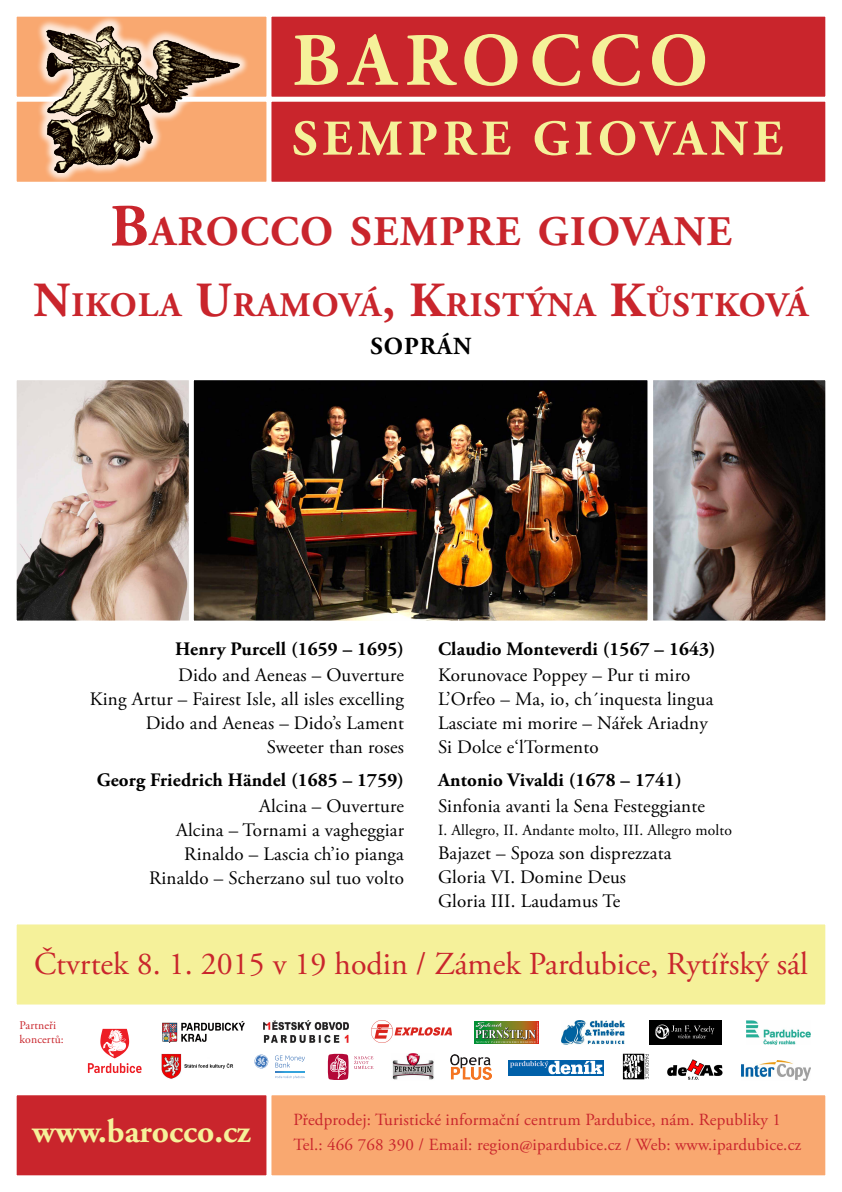
<style>
.page{position:relative;width:842px;height:1192px;background:#fff}
.page>*{position:absolute;margin:0;border:0;box-sizing:border-box;transform-origin:0 0}
.t1{font:700 75px "Adobe Garamond Pro";letter-spacing:.115em;color:#f5f19a}
.t2{font:700 50px "Adobe Garamond Pro";letter-spacing:.1em;color:#f5f19a}
.t3{font:700 42px "Adobe Garamond Pro";letter-spacing:.035em;color:#c9252c}
.t4{font:700 34.3px "Adobe Garamond Pro";letter-spacing:.035em;color:#c9252c}
.t5{font:700 33.5px "Adobe Garamond Pro";color:#f5f19a}
.t6{font:32px "Adobe Garamond Pro";color:#c9252c}
.t7{font:700 24.5px "Adobe Garamond Pro";letter-spacing:.035em;color:#000}
.t8{font:19px/24.2px "Adobe Garamond Pro";letter-spacing:.01em;color:#000}
.t9{font:700 19px "Adobe Garamond Pro";letter-spacing:.01em;color:#000}
.t10{font:17px/24.6px "Adobe Garamond Pro";letter-spacing:.01em;color:#c9252c}
.t11{font:15.5px "Adobe Garamond Pro";letter-spacing:.01em;color:#000}
.t12{font:11.75px/14.1px "Adobe Garamond Pro";letter-spacing:.01em;color:#c9252c}
.s1{font-size:60px}
.s2{font-size:49px}
</style>
<div class="page">
<div style="left:271px;top:101px;width:555px;height:81px;background:#c9252c"></div>
<div style="left:271px;top:16px;width:555px;height:81px;background:#c9252c"></div>
<div style="left:16px;top:924px;width:810px;height:81px;background:#f5f19a"></div>
<svg style="left:16px;top:16px;width:251px;height:166px;background:#f9ad79"></svg>
<div style="left:16px;top:1095px;width:251px;height:81px;background:#c9252c"></div>
<div style="left:271px;top:1095px;width:555px;height:81px;background:#f9a870"></div>
<div style="left:36px;top:15px;width:214px;height:168px;background:#fff;opacity:.75"></div>
<img style="left:47px;top:26px;width:192px;height:146px">
<img style="left:162px;top:1021px;width:83px;height:21px">
<svg style="left:88px;top:1029px;width:54px;height:44px"></svg>
<img style="left:161px;top:1054px;width:73px;height:25px">
<img style="left:562px;top:1020px;width:62px;height:24px">
<svg style="left:508px;top:1060px;width:96px;height:15px"></svg>
<svg style="left:510px;top:1061px;width:92px;height:13px"></svg>
<svg style="left:328px;top:1054px;width:45px;height:26px"></svg>
<img style="left:667px;top:1059px;width:56px;height:21px">
<img style="left:741px;top:1060px;width:70px;height:20px">
<img style="left:623px;top:1053px;width:26px;height:27px">
<img style="left:450px;top:1054px;width:41px;height:26px">
<img style="left:746px;top:1021px;width:65px;height:24px">
<img style="left:392px;top:1053px;width:42px;height:27px">
<img style="left:371px;top:1020px;width:81px;height:22px">
<svg style="left:275px;top:1076px;width:30px;height:3px"></svg>
<svg style="left:275px;top:1072px;width:30px;height:1px"></svg>
<svg style="left:254px;top:1055px;width:14px;height:13px"></svg>
<svg style="left:275px;top:1055px;width:30px;height:13px"></svg>
<img style="left:649px;top:1020px;width:73px;height:25px">
<img style="left:475px;top:1022px;width:64px;height:22px">
<img style="left:193px;top:380px;width:455px;height:241px">
<img style="left:264px;top:1021px;width:84px;height:21px">
<svg style="left:16px;top:380px;width:173px;height:241px;background:#ae998c"></svg>
<svg style="left:653px;top:380px;width:173px;height:241px;background:#5a4e4b"></svg>
<h1 class="t1" style="left:292px;top:17px;width:417px">BAROCCO</h1>
<h2 class="t2" style="left:292px;top:110px;width:492px">SEMPRE GIOVANE</h2>
<h3 class="t3" style="left:110px;top:208px;width:623px"><span class="s1">B</span>AROCCO SEMPRE GIOVANE</h3>
<h3 class="t4" style="left:34px;top:285px;width:776px"><span class="s2">N</span>IKOLA <span class="s2">U</span>RAMOVÁ<span class="s2">, K</span>RISTÝNA <span class="s2">K</span>ŮSTKOVÁ</h3>
<p class="t7" style="left:371px;top:332px;width:102px">SOPRÁN</p>
<p class="t9" style="left:175px;top:638px;width:230px">Henry Purcell (1659 – 1695)</p>
<p class="t8" style="left:90px;top:663px;width:316px;text-align:right">Dido and Aeneas – Ouverture<br>King Artur – Fairest Isle, all isles excelling<br>Dido and Aeneas – Dido’s Lament<br>Sweeter than roses</p>
<p class="t9" style="left:97px;top:769px;width:309px">Georg Friedrich Händel (1685 – 1759)</p>
<p class="t8" style="left:149px;top:794px;width:256px;text-align:right">Alcina – Ouverture<br>Alcina – Tornami a vagheggiar<br>Rinaldo – Lascia ch’io pianga<br>Rinaldo – Scherzano sul tuo volto</p>
<p class="t9" style="left:438px;top:638px;width:279px">Claudio Monteverdi (1567 – 1643)</p>
<p class="t8" style="left:438px;top:663px;width:277px">Korunovace Poppey – Pur ti miro<br>L’Orfeo – Ma, io, ch´inquesta lingua<br>Lasciate mi morire – Nářek Ariadny<br>Si Dolce e‘lTormento</p>
<p class="t9" style="left:438px;top:769px;width:245px">Antonio Vivaldi (1678 – 1741)</p>
<p class="t8" style="left:438px;top:794px;width:268px">Sinfonia avanti la Sena Festeggiante</p>
<p class="t11" style="left:438px;top:820px;width:295px">I. Allegro, II. Andante molto, III. Allegro molto</p>
<p class="t8" style="left:438px;top:841px;width:235px">Bajazet – Spoza son disprezzata<br>Gloria VI. Domine Deus<br>Gloria III. Laudamus Te</p>
<h3 class="t6" style="left:34px;top:944px;width:775px">Čtvrtek 8. 1. 2015 v 19 hodin / Zámek Pardubice, Rytířský sál</h3>
<p class="t12" style="left:19px;top:1019px;width:46px">Partneři koncertů:</p>
<h3 class="t5" style="left:32px;top:1112px;width:220px">www.barocco.cz</h3>
<p class="t10" style="left:293px;top:1108px;width:509px">Předprodej: Turistické informační centrum Pardubice, nám. Republiky 1<br>Tel.: 466 768 390 / Email: region@ipardubice.cz / Web: www.ipardubice.cz</p>
</div>
